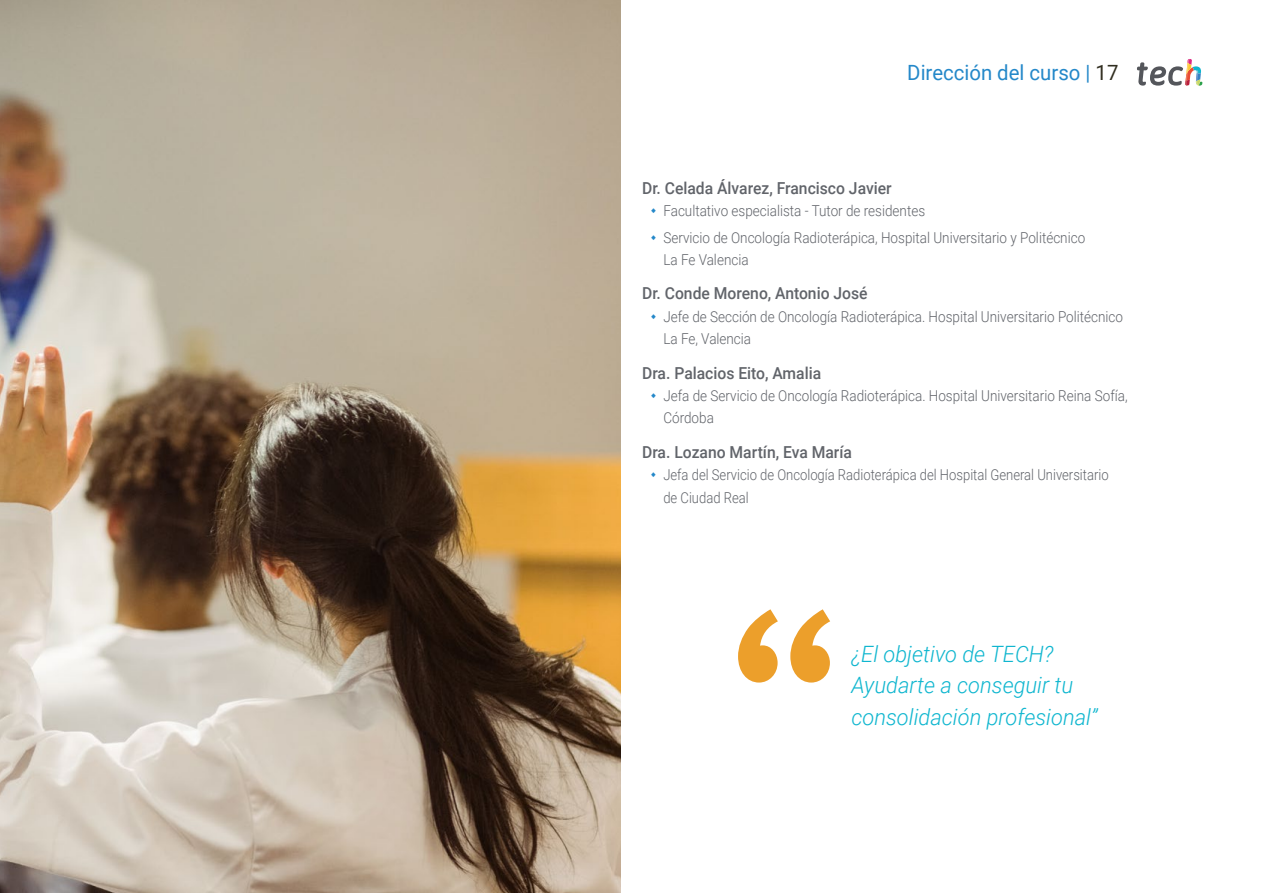
<style>
.page{position:relative;width:1263px;height:893px;background:#fff}
.page>*{position:absolute;margin:0;border:0;box-sizing:border-box;transform-origin:0 0}
.t1{font:italic 300 22.5px/31.5px "Roboto";color:#0fb6cf}
.t2{font:21px "Roboto";color:#2488c9}
.t3{font:500 16.5px "Roboto";color:#61646a;scale:.95 1}
.t4{font:300 15px/22.5px "Roboto";color:#61646a;scale:.9 1}
.t5{font:300 15px/22.5px "Roboto";color:#61646a;scale:.87 1}
.s1{color:#312e20}
</style>
<div class="page">
<img style="left:0;top:0;width:621px;height:893px">
<svg style="left:1137px;top:59px;width:65px;height:27px"></svg>
<svg style="left:738px;top:609px;width:92px;height:74px"></svg>
<h2 class="t2" style="left:907px;top:57px;width:213px">Dirección del curso | <span class="s1">17</span></h2>
<p class="t3" style="left:642px;top:176px;width:264px">Dr. Celada Álvarez, Francisco Javier</p>
<p class="t4" style="left:663px;top:197px;width:470px;line-height:26.7px">Facultativo especialista - Tutor de residentes<br>Servicio de Oncología Radioterápica, Hospital Universitario y Politécnico</p>
<p class="t4" style="left:663px;top:248px;width:96px">La Fe Valencia</p>
<p class="t3" style="left:642px;top:282px;width:239px">Dr. Conde Moreno, Antonio José</p>
<p class="t4" style="left:663px;top:305px;width:512px">Jefe de Sección de Oncología Radioterápica. Hospital Universitario Politécnico<br>La Fe, Valencia</p>
<p class="t3" style="left:642px;top:361px;width:190px">Dra. Palacios Eito, Amalia</p>
<p class="t4" style="left:663px;top:384px;width:517px">Jefa de Servicio de Oncología Radioterápica. Hospital Universitario Reina Sofía,<br>Córdoba</p>
<p class="t3" style="left:642px;top:440px;width:222px">Dra. Lozano Martín, Eva María</p>
<p class="t5" style="left:663px;top:463px;width:513px">Jefa del Servicio de Oncología Radioterápica del Hospital General Universitario de Ciudad Real</p>
<h1 class="t1" style="left:851px;top:637px;width:248px">¿El objetivo de TECH?<br>Ayudarte a conseguir tu consolidación profesional”</h1>
</div>
